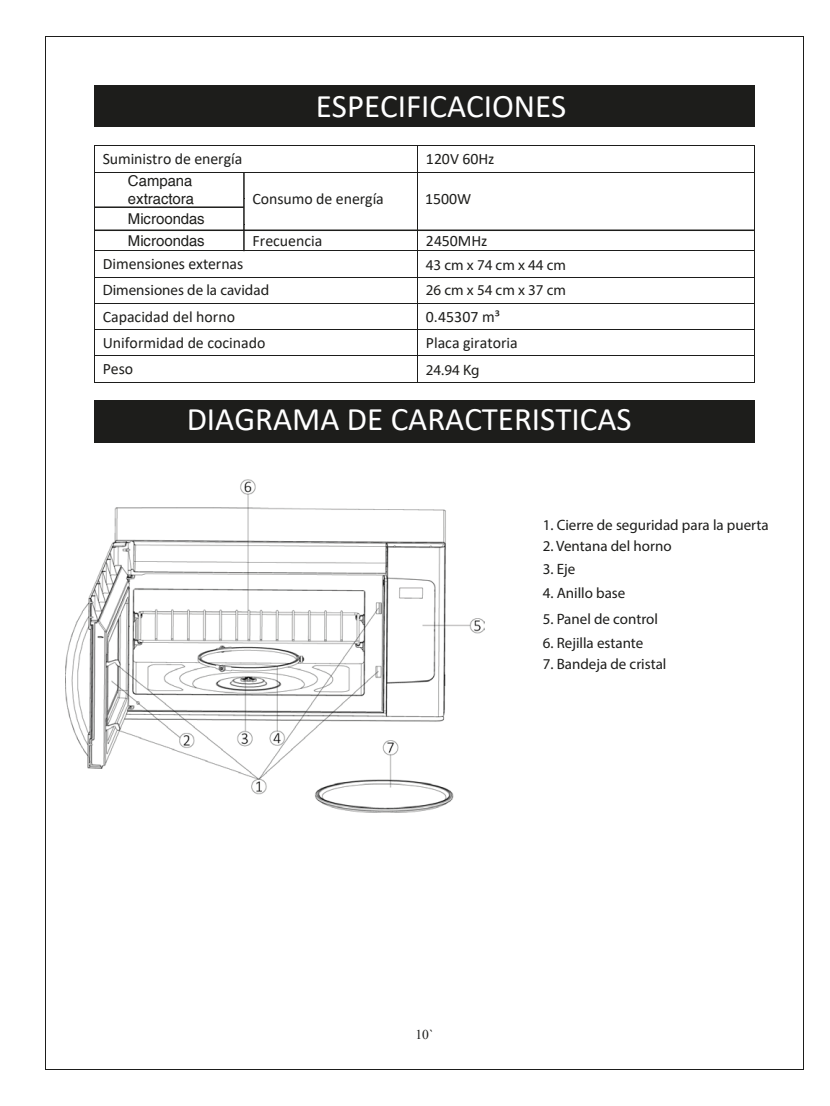
<style>
.page{position:relative;width:830px;height:1106px;background:#fff}
.page>*{position:absolute;margin:0;border:0;box-sizing:border-box;transform-origin:0 0}
.t1{font:33px "Calibri";color:#fff}
.t2{font:15.9px "Calibri";color:#1d1d1b}
.t3{font:15px/25.5px "Myriad Pro";color:#1d1d1b}
.t4{font:15px/18px "Helvetica";color:#1d1d1b}
.t5{font:13.5px "Times New Roman";color:#1d1d1b}
</style>
<div class="page">
<div style="left:95px;top:86px;width:8px;height:40px;background:#1d1d1b"></div>
<div style="left:746px;top:86px;width:7px;height:40px;background:#1d1d1b"></div>
<hr style="left:95px;top:126px;width:658px;height:1px;background:#1d1d1b">
<div style="left:103px;top:86px;width:643px;height:40px;background:#1d1d1b"></div>
<hr style="left:95px;top:85px;width:658px;height:1px;background:#1d1d1b">
<hr style="left:94px;top:86px;width:1px;height:41px;background:#1d1d1b">
<hr style="left:95px;top:127px;width:658px;height:1px;background:#1d1d1b">
<hr style="left:753px;top:86px;width:1px;height:41px;background:#1d1d1b">
<hr style="left:95px;top:145px;width:322px;height:1px;background:#1d1d1b">
<hr style="left:418px;top:145px;width:335px;height:1px;background:#1d1d1b">
<hr style="left:95px;top:172px;width:149px;height:1px;background:#1d1d1b">
<hr style="left:244px;top:172px;width:173px;height:1px;background:#1d1d1b">
<hr style="left:418px;top:172px;width:335px;height:1px;background:#1d1d1b">
<hr style="left:95px;top:250px;width:149px;height:1px;background:#1d1d1b">
<hr style="left:244px;top:250px;width:173px;height:1px;background:#1d1d1b">
<hr style="left:418px;top:250px;width:335px;height:1px;background:#1d1d1b">
<hr style="left:95px;top:277px;width:322px;height:1px;background:#1d1d1b">
<hr style="left:418px;top:277px;width:335px;height:1px;background:#1d1d1b">
<hr style="left:95px;top:303px;width:322px;height:1px;background:#1d1d1b">
<hr style="left:418px;top:303px;width:335px;height:1px;background:#1d1d1b">
<hr style="left:95px;top:329px;width:322px;height:1px;background:#1d1d1b">
<hr style="left:418px;top:329px;width:335px;height:1px;background:#1d1d1b">
<hr style="left:95px;top:355px;width:322px;height:1px;background:#1d1d1b">
<hr style="left:418px;top:355px;width:335px;height:1px;background:#1d1d1b">
<svg style="left:94px;top:145px;width:1px;height:238px"></svg>
<hr style="left:95px;top:382px;width:322px;height:1px;background:#1d1d1b">
<svg style="left:417px;top:145px;width:1px;height:238px"></svg>
<hr style="left:418px;top:382px;width:335px;height:1px;background:#1d1d1b">
<hr style="left:95px;top:401px;width:658px;height:1px;background:#1d1d1b">
<div style="left:95px;top:402px;width:8px;height:40px;background:#1d1d1b"></div>
<div style="left:746px;top:402px;width:7px;height:40px;background:#1d1d1b"></div>
<div style="left:103px;top:402px;width:643px;height:40px;background:#1d1d1b"></div>
<hr style="left:95px;top:400px;width:658px;height:1px;background:#1d1d1b">
<hr style="left:94px;top:401px;width:1px;height:41px;background:#1d1d1b">
<hr style="left:95px;top:442px;width:658px;height:1px;background:#1d1d1b">
<hr style="left:753px;top:401px;width:1px;height:41px;background:#1d1d1b">
<img style="left:66px;top:479px;width:418px;height:334px">
<hr style="left:46px;top:36px;width:756px;height:1px;background:#1d1d1b">
<hr style="left:46px;top:37px;width:1px;height:1032px;background:#1d1d1b">
<hr style="left:802px;top:37px;width:1px;height:1032px;background:#1d1d1b">
<hr style="left:46px;top:1069px;width:756px;height:1px;background:#1d1d1b">
<hr style="left:95px;top:229px;width:658px;height:2px;background:#1d1d1b">
<hr style="left:243px;top:172px;width:1px;height:79px;background:#1d1d1b">
<hr style="left:94px;top:206px;width:150px;height:2px;background:#1d1d1b">
<h1 class="t1" style="left:316px;top:84px;width:252px">ESPECIFICACIONES</h1>
<p class="t2" style="left:103px;top:148px;width:141px">Suministro de energía</p>
<p class="t2" style="left:426px;top:148px;width:70px">120V 60Hz</p>
<p class="t4" style="left:128px;top:171px;width:68px">Campana extractora</p>
<p class="t4" style="left:128px;top:210px;width:78px">Microondas</p>
<p class="t4" style="left:128px;top:232px;width:78px">Microondas</p>
<p class="t2" style="left:252px;top:188px;width:133px">Consumo de energía</p>
<p class="t2" style="left:425px;top:188px;width:48px">1500W</p>
<p class="t2" style="left:252px;top:230px;width:71px">Frecuencia</p>
<p class="t2" style="left:426px;top:230px;width:63px">2450MHz</p>
<p class="t2" style="left:103px;top:253px;width:142px">Dimensiones externas</p>
<p class="t3" style="left:103px;top:277px;width:168px">Dimensiones de la cavidad</p>
<p class="t3" style="left:426px;top:252px;width:142px">43 cm x 74 cm x 44 cm<br>26 cm x 54 cm x 37 cm</p>
<p class="t2" style="left:103px;top:305px;width:134px">Capacidad del horno</p>
<p class="t2" style="left:426px;top:305px;width:76px">0.45307 m³</p>
<p class="t2" style="left:103px;top:331px;width:164px">Uniformidad de cocinado</p>
<p class="t2" style="left:426px;top:331px;width:93px">Placa giratoria</p>
<p class="t2" style="left:103px;top:358px;width:32px">Peso</p>
<h1 class="t1" style="left:187px;top:396px;width:446px">DIAGRAMA DE CARACTERISTICAS</h1>
<p class="t3" style="left:426px;top:357px;width:55px">24.94 Kg</p>
<p class="t3" style="left:542px;top:511px;width:227px">1. Cierre de seguridad para la puerta</p>
<p class="t3" style="left:542px;top:533px;width:130px">2. Ventana del horno</p>
<p class="t3" style="left:542px;top:579px;width:84px">4. Anillo base</p>
<p class="t3" style="left:542px;top:556px;width:34px">3. Eje</p>
<p class="t3" style="left:542px;top:606px;width:117px">5. Panel de control</p>
<p class="t3" style="left:542px;top:630px;width:102px">6. Rejilla estante</p>
<p class="t3" style="left:542px;top:651px;width:125px">7. Bandeja de cristal</p>
<p class="t5" style="left:415px;top:1025px;width:20px">10`</p>
</div>
